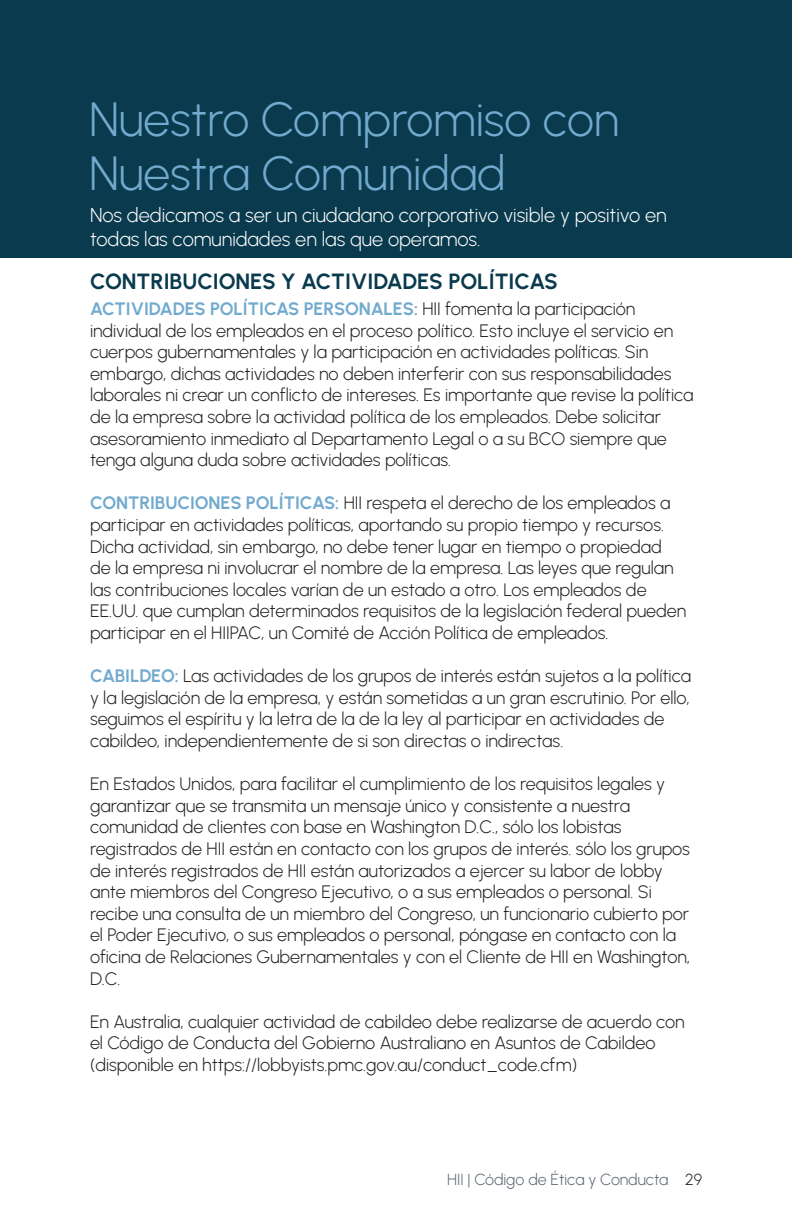
<style>
.page{position:relative;width:792px;height:1224px;background:#fff}
.page>*{position:absolute;margin:0;border:0;box-sizing:border-box;transform-origin:0 0}
.t1{font:300 48px/54px "Urbanist";color:#72aacf}
.t2{font:700 22px "Urbanist";color:#093a4d}
.t3{font:300 20px/24px "Urbanist";color:#fff}
.t4{font:300 18px/21.6px "Urbanist";color:#231f20}
.t5{font:300 16px "Urbanist";color:#5a6671}
.s1{font-weight:700;color:#72aacf}
.s2{color:#231f20}
</style>
<div class="page">
<div style="left:0;top:0;width:792px;height:258px;background:#093a4d"></div>
<p class="t1" style="left:89px;top:91px;width:531px">Nuestro Compromiso con<br>Nuestra Comunidad</p>
<p class="t3" style="left:90px;top:202px;width:578px">Nos dedicamos a ser un ciudadano corporativo visible y positivo en todas las comunidades en las que operamos.</p>
<p class="t2" style="left:90px;top:267px;width:470px">CONTRIBUCIONES Y ACTIVIDADES POLÍTICAS</p>
<p class="t4" style="left:90px;top:298px;width:605px"><span class="s1">ACTIVIDADES POLÍTICAS PERSONALES:</span> HII fomenta la participación individual de los empleados en el proceso político. Esto incluye el servicio en cuerpos gubernamentales y la participación en actividades políticas. Sin embargo, dichas actividades no deben interferir con sus responsabilidades laborales ni crear un conflicto de intereses. Es importante que revise la política de la empresa sobre la actividad política de los empleados. Debe solicitar asesoramiento inmediato al Departamento Legal o a su BCO siempre que tenga alguna duda sobre actividades políticas.</p>
<p class="t4" style="left:90px;top:492px;width:598px"><span class="s1">CONTRIBUCIONES POLÍTICAS:</span> HII respeta el derecho de los empleados a participar en actividades políticas, aportando su propio tiempo y recursos.<br>Dicha actividad, sin embargo, no debe tener lugar en tiempo o propiedad de la empresa ni involucrar el nombre de la empresa. Las leyes que regulan las contribuciones locales varían de un estado a otro. Los empleados de EE.UU. que cumplan determinados requisitos de la legislación federal pueden participar en el HIIPAC, un Comité de Acción Política de empleados.</p>
<p class="t4" style="left:90px;top:665px;width:603px"><span class="s1">CABILDEO:</span> Las actividades de los grupos de interés están sujetos a la política y la legislación de la empresa, y están sometidas a un gran escrutinio. Por ello, seguimos el espíritu y la letra de la de la ley al participar en actividades de cabildeo, independientemente de si son directas o indirectas.</p>
<p class="t4" style="left:90px;top:773px;width:602px">En Estados Unidos, para facilitar el cumplimiento de los requisitos legales y garantizar que se transmita un mensaje único y consistente a nuestra comunidad de clientes con base en Washington D.C., sólo los lobistas registrados de HII están en contacto con los grupos de interés. sólo los grupos de interés registrados de HII están autorizados a ejercer su labor de lobby ante miembros del Congreso Ejecutivo, o a sus empleados o personal. Si recibe una consulta de un miembro del Congreso, un funcionario cubierto por el Poder Ejecutivo, o sus empleados o personal, póngase en contacto con la oficina de Relaciones Gubernamentales y con el Cliente de HII en Washington, D.C.</p>
<p class="t4" style="left:90px;top:1010px;width:596px">En Australia, cualquier actividad de cabildeo debe realizarse de acuerdo con el Código de Conducta del Gobierno Australiano en Asuntos de Cabildeo (disponible en https://lobbyists.pmc.gov.au/conduct_code.cfm)</p>
<p class="t5" style="left:447px;top:1169px;width:256px">HII | Código de Ética y Conducta <span class="s2">29</span></p>
</div>
